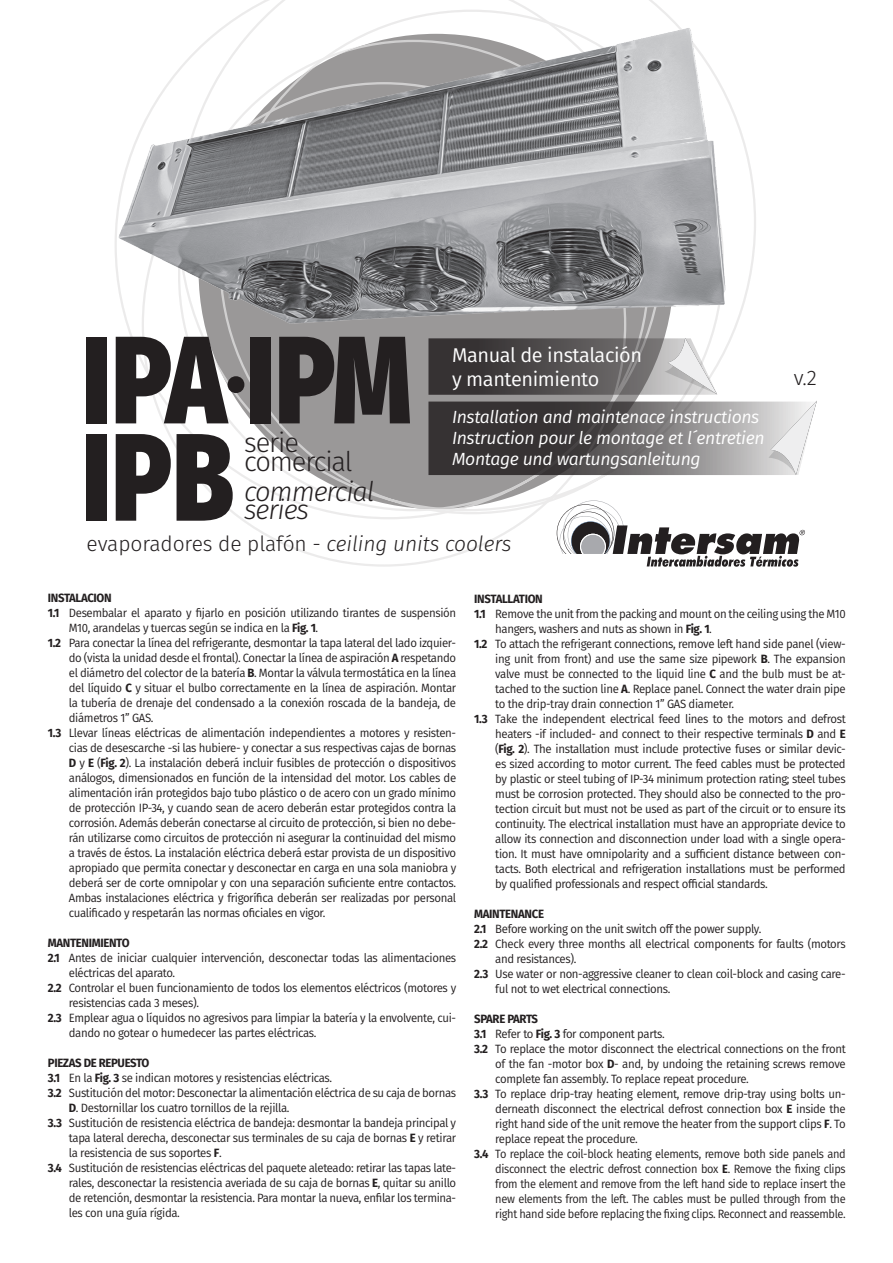
<style>
.page{position:relative;width:893px;height:1263px;background:#fff}
.page>*{position:absolute;margin:0;border:0;box-sizing:border-box;transform-origin:0 0}
.t1{font:800 124.5px "Fira Sans";color:#231f20;scale:.8 1}
.t2{font:italic 300 27.15px "Fira Sans";letter-spacing:-.04em;color:#231f20}
.t3{font:300 27.15px "Fira Sans";letter-spacing:-.04em;color:#231f20}
.t4{font:300 21px "Fira Sans";letter-spacing:-.005em;color:#231f20}
.t5{font:19.95px "Fira Sans";letter-spacing:-.02em;color:#fff}
.t6{font:italic 17.55px "Fira Sans";letter-spacing:-.02em;color:#fff}
.t7{font:12px/15px "Fira Sans";letter-spacing:-.03em;color:#231f20;scale:.95 1}
.t8{font:12px/15px "Fira Sans";letter-spacing:-.03em;color:#231f20;text-align:justify;scale:.92 1}
.t9{font:700 12px "Fira Sans";letter-spacing:-.03em;color:#231f20;scale:.95 1}
.s1{font-style:italic}
.s2{font-weight:700}
</style>
<div class="page">
<svg style="left:130px;top:0;width:535px;height:520px"></svg>
<svg style="left:199px;top:336px;width:466px;height:173px"></svg>
<svg style="left:557px;top:500px;width:248px;height:67px"></svg>
<svg style="left:428px;top:338px;width:290px;height:57px;background:#6f6c6d"></svg>
<svg style="left:428px;top:401px;width:389px;height:74px;background:#747172"></svg>
<img style="left:115px;top:12px;width:631px;height:324px">
<p class="t1" style="left:82px;top:268px;width:413px">IPA<sup>•</sup>IPM</p>
<p class="t1" style="left:82px;top:366px;width:191px">IPB</p>
<p class="t3" style="left:244px;top:423px;width:56px">serie</p>
<p class="t3" style="left:244px;top:442px;width:110px">comercial</p>
<p class="t2" style="left:244px;top:472px;width:132px">commercial</p>
<p class="t2" style="left:244px;top:491px;width:66px">series</p>
<p class="t5" style="left:452px;top:340px;width:192px">Manual de instalación</p>
<p class="t5" style="left:452px;top:364px;width:149px">y mantenimiento</p>
<p class="t6" style="left:452px;top:404px;width:309px">Installation and maintenace instructions</p>
<p class="t6" style="left:452px;top:425px;width:314px">Instruction pour le montage et l´entretien</p>
<p class="t6" style="left:452px;top:446px;width:250px">Montage und wartungsanleitung</p>
<p class="t4" style="left:87px;top:529px;width:426px">evaporadores de plafón - <span class="s1">ceiling units coolers</span></p>
<p class="t4" style="left:794px;top:363px;width:25px">v.2</p>
<p class="t9" style="left:48px;top:588px;width:69px">INSTALACION</p>
<p class="t7" style="left:69px;top:605px;width:409px;text-indent:-21px"><span class="s2">1.1</span> Desembalar el aparato y fijarlo en posición utilizando tirantes de suspensión<br>M10, arandelas y tuercas según se indica en la <span class="s2">Fig. 1</span>.</p>
<p class="t7" style="left:69px;top:635px;width:409px;text-align:justify;text-indent:-21px"><span class="s2">1.2</span> Para conectar la línea del refrigerante, desmontar la tapa lateral del lado izquier&shy;do (vista la unidad desde el frontal). Conectar la línea de aspiración <span class="s2">A</span> respetando el diámetro del colector de la batería <span class="s2">B</span>. Montar la válvula termostática en la línea del líquido <span class="s2">C</span> y situar el bulbo correctamente en la línea de aspiración. Montar la tubería de drenaje del condensado a la conexión roscada de la bandeja, de diámetros 1” GAS.</p>
<p class="t7" style="left:69px;top:725px;width:409px;text-align:justify;text-indent:-21px"><span class="s2">1.3</span> Llevar líneas eléctricas de alimentación independientes a motores y resisten&shy;cias de desescarche -si las hubiere- y conectar a sus respectivas cajas de bornas <span class="s2">D</span> y <span class="s2">E</span> (<span class="s2">Fig. 2</span>). La instalación deberá incluir fusibles de protección o dispositivos análogos, dimensionados en función de la intensidad del motor. Los cables de alimentación irán protegidos bajo tubo plástico o de acero con un grado mínimo de protección IP-34, y cuando sean de acero deberán estar protegidos contra la corrosión. Además deberán conectarse al circuito de protección, si bien no debe&shy;rán utilizarse como circuitos de protección ni asegurar la continuidad del mismo a través de éstos. La instalación eléctrica deberá estar provista de un dispositivo apropiado que permita conectar y desconectar en carga en una sola maniobra y deberá ser de corte omnipolar y con una separación suficiente entre contactos.<br>Ambas instalaciones eléctrica y frigorífica deberán ser realizadas por personal cualificado y respetarán las normas oficiales en vigor.</p>
<p class="t9" style="left:48px;top:933px;width:87px">MANTENIMIENTO</p>
<p class="t7" style="left:69px;top:950px;width:409px;text-indent:-21px"><span class="s2">2.1</span> Antes de iniciar cualquier intervención, desconectar todas las alimentaciones eléctricas del aparato.</p>
<p class="t7" style="left:69px;top:980px;width:409px;text-indent:-21px"><span class="s2">2.2</span> Controlar el buen funcionamiento de todos los elementos eléctricos (motores y resistencias cada 3 meses).</p>
<p class="t7" style="left:69px;top:1010px;width:409px;text-indent:-21px"><span class="s2">2.3</span> Emplear agua o líquidos no agresivos para limpiar la batería y la envolvente, cui&shy;dando no gotear o humedecer las partes eléctricas.</p>
<p class="t9" style="left:48px;top:1053px;width:108px">PIEZAS DE REPUESTO</p>
<p class="t7" style="left:48px;top:1070px;width:301px"><span class="s2">3.1</span> En la <span class="s2">Fig. 3</span> se indican motores y resistencias eléctricas.</p>
<p class="t7" style="left:69px;top:1085px;width:409px;text-indent:-21px"><span class="s2">3.2</span> Sustitución del motor: Desconectar la alimentación eléctrica de su caja de bornas<br><span class="s2">D</span>. Destornillar los cuatro tornillos de la rejilla.</p>
<p class="t7" style="left:69px;top:1115px;width:409px;text-align:justify;text-indent:-21px"><span class="s2">3.3</span> Sustitución de resistencia eléctrica de bandeja: desmontar la bandeja principal y tapa lateral derecha, desconectar sus terminales de su caja de bornas <span class="s2">E</span> y retirar la resistencia de sus soportes <span class="s2">F</span>.</p>
<p class="t7" style="left:69px;top:1160px;width:409px;text-align:justify;text-indent:-21px"><span class="s2">3.4</span> Sustitución de resistencias eléctricas del paquete aleteado: retirar las tapas late&shy;rales, desconectar la resistencia averiada de su caja de bornas <span class="s2">E</span>, quitar su anillo de retención, desmontar la resistencia. Para montar la nueva, enfilar los termina&shy;les con una guía rígida.</p>
<p class="t9" style="left:474px;top:588px;width:74px">INSTALLATION</p>
<p class="t7" style="left:495px;top:606px;width:370px;text-indent:-21px"><span class="s2">1.1</span> Remove the unit from the packing and mount on the ceiling using the M10 hangers, washers and nuts as shown in <span class="s2">Fig. 1</span>.</p>
<p class="t7" style="left:495px;top:636px;width:370px;text-align:justify;text-indent:-21px"><span class="s2">1.2</span> To attach the refrigerant connections, remove left hand side panel (view&shy;ing unit from front) and use the same size pipework <span class="s2">B</span>. The expansion valve must be connected to the liquid line <span class="s2">C</span> and the bulb must be at&shy;tached to the suction line <span class="s2">A</span>. Replace panel. Connect the water drain pipe to the drip-tray drain connection 1” GAS diameter.</p>
<p class="t7" style="left:495px;top:711px;width:370px;text-align:justify;text-indent:-21px"><span class="s2">1.3</span> Take the independent electrical feed lines to the motors and defrost heaters -if included- and connect to their respective terminals <span class="s2">D</span> and <span class="s2">E </span>(<span class="s2">Fig. 2</span>). The installation must include protective fuses or similar devic&shy;es sized according to motor current. The feed cables must be protected by plastic or steel tubing of IP-34 minimum protection rating; steel tubes must be corrosion protected. They should also be connected to the pro&shy;tection circuit but must not be used as part of the circuit or to ensure its continuity. The electrical installation must have an appropriate device to allow its connection and disconnection under load with a single opera&shy;tion. It must have omnipolarity and a sufficient distance between con&shy;tacts. Both electrical and refrigeration installations must be performed by qualified professionals and respect official standards.</p>
<p class="t9" style="left:474px;top:903px;width:75px">MAINTENANCE</p>
<p class="t7" style="left:474px;top:921px;width:304px"><span class="s2">2.1</span> Before working on the unit switch off the power supply.</p>
<p class="t7" style="left:495px;top:936px;width:370px;text-indent:-21px"><span class="s2">2.2</span> Check every three months all electrical components for faults (motors and resistances).</p>
<p class="t7" style="left:495px;top:966px;width:370px;text-indent:-21px"><span class="s2">2.3</span> Use water or non-aggressive cleaner to clean coil-block and casing care&shy;ful not to wet electrical connections.</p>
<p class="t9" style="left:474px;top:1008px;width:69px">SPARE PARTS</p>
<p class="t7" style="left:474px;top:1026px;width:202px"><span class="s2">3.1</span> Refer to <span class="s2">Fig. 3</span> for component parts.</p>
<p class="t7" style="left:495px;top:1041px;width:370px;text-align:justify;text-indent:-21px"><span class="s2">3.2</span> To replace the motor disconnect the electrical connections on the front of the fan -motor box <span class="s2">D</span>- and, by undoing the retaining screws remove complete fan assembly. To replace repeat procedure.</p>
<p class="t7" style="left:495px;top:1086px;width:370px;text-align:justify;text-indent:-21px"><span class="s2">3.3</span> To replace drip-tray heating element, remove drip-tray using bolts un&shy;derneath disconnect the electrical defrost connection box <span class="s2">E</span> inside the right hand side of the unit remove the heater from the support clips <span class="s2">F</span>. To replace repeat the procedure.</p>
<p class="t8" style="left:495px;top:1146px;width:382px;text-indent:-21px"><span class="s2">3.4</span> To replace the coil-block heating elements, remove both side panels and disconnect the electric defrost connection box <span class="s2">E</span>. Remove the fixing clips from the element and remove from the left hand side to replace insert the new elements from the left. The cables must be pulled through from the right hand side before replacing the fixing clips. Reconnect and reassemble.</p>
</div>
